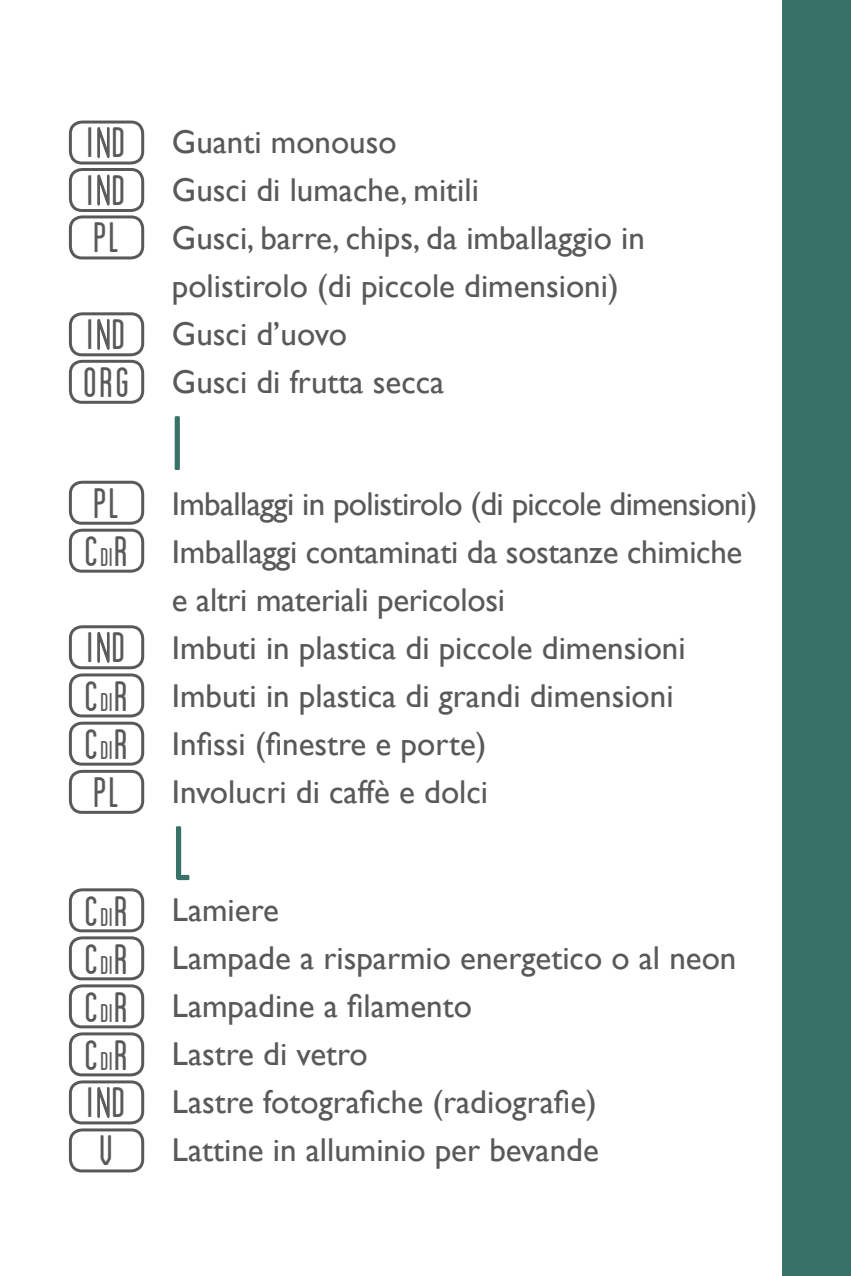
<style>
.page{position:relative;width:851px;height:1276px;background:#fff}
.page>*{position:absolute;margin:0;border:0;box-sizing:border-box;transform-origin:0 0}
.t1{font:condensed 81px "Blanch";color:#387167}
.t2{font:condensed 44.7px/48px "Blanch";letter-spacing:.05em;color:#58595b}
.t3{font:33px/48px "Gill Sans";color:#58595b}
.s1{font-family:"Gotham Rounded";font-stretch:normal;font-size:42px}
.s2{font-size:27px}
</style>
<div class="page">
<div style="left:782px;top:0;width:68px;height:1276px;background:#387167"></div>
<div style="left:69px;top:1128px;width:75px;height:44px;border:3px solid #58595b;border-radius:12px"></div>
<div style="left:69px;top:215px;width:75px;height:44px;border:3px solid #58595b;border-radius:12px"></div>
<div style="left:69px;top:481px;width:75px;height:44px;border:3px solid #58595b;border-radius:12px"></div>
<div style="left:69px;top:770px;width:75px;height:44px;border:3px solid #58595b;border-radius:12px"></div>
<div style="left:69px;top:360px;width:75px;height:44px;border:3px solid #58595b;border-radius:12px"></div>
<div style="left:69px;top:529px;width:75px;height:43px;border:3px solid #58595b;border-radius:12px"></div>
<div style="left:69px;top:673px;width:75px;height:44px;border:3px solid #58595b;border-radius:12px"></div>
<div style="left:69px;top:721px;width:75px;height:44px;border:3px solid #58595b;border-radius:12px"></div>
<div style="left:69px;top:888px;width:75px;height:44px;border:3px solid #58595b;border-radius:12px"></div>
<div style="left:69px;top:936px;width:75px;height:44px;border:3px solid #58595b;border-radius:12px"></div>
<div style="left:69px;top:984px;width:75px;height:44px;border:3px solid #58595b;border-radius:12px"></div>
<div style="left:69px;top:1032px;width:75px;height:44px;border:3px solid #58595b;border-radius:12px"></div>
<svg style="left:97px;top:127px;width:13px;height:32px"></svg>
<div style="left:69px;top:121px;width:75px;height:43px;border:3px solid #58595b;border-radius:12px"></div>
<svg style="left:97px;top:174px;width:13px;height:32px"></svg>
<div style="left:69px;top:168px;width:75px;height:44px;border:3px solid #58595b;border-radius:12px"></div>
<svg style="left:97px;top:318px;width:13px;height:32px"></svg>
<div style="left:69px;top:312px;width:75px;height:44px;border:3px solid #58595b;border-radius:12px"></div>
<svg style="left:97px;top:631px;width:13px;height:32px"></svg>
<div style="left:69px;top:625px;width:75px;height:44px;border:3px solid #58595b;border-radius:12px"></div>
<svg style="left:97px;top:1087px;width:13px;height:31px"></svg>
<div style="left:69px;top:1080px;width:75px;height:44px;border:3px solid #58595b;border-radius:12px"></div>
<h2 class="t2" style="left:87px;top:117px;width:40px">I<span class="s1">N</span>D<br>I<span class="s1">N</span>D</h2>
<h2 class="t2" style="left:93px;top:212px;width:28px">PL</h2>
<h2 class="t2" style="left:87px;top:309px;width:40px">I<span class="s1">N</span>D</h2>
<h2 class="t2" style="left:83px;top:357px;width:48px">ORG</h2>
<h2 class="t2" style="left:93px;top:477px;width:28px">PL</h2>
<h2 class="t2" style="left:85px;top:526px;width:45px">C<span class="s2">DI</span>R</h2>
<h2 class="t2" style="left:87px;top:621px;width:40px">I<span class="s1">N</span>D</h2>
<h2 class="t2" style="left:85px;top:670px;width:45px">C<span class="s2">DI</span>R<br>C<span class="s2">DI</span>R</h2>
<h2 class="t2" style="left:93px;top:766px;width:28px">PL</h2>
<h2 class="t2" style="left:85px;top:885px;width:45px;text-align:justify">C<span class="s2">DI</span>R C<span class="s2">DI</span>R C<span class="s2">DI</span>R C<span class="s2">DI</span>R</h2>
<h2 class="t2" style="left:87px;top:1076px;width:40px">I<span class="s1">N</span>D</h2>
<p class="t3" style="left:172px;top:118px;width:474px">Guanti monouso<br>Gusci di lumache, mitili<br>Gusci, barre, chips, da imballaggio in polistirolo (di piccole dimensioni)<br>Gusci d’uovo<br>Gusci di frutta secca</p>
<h1 class="t1" style="left:172px;top:399px;width:13px">I</h1>
<p class="t3" style="left:172px;top:480px;width:587px">Imballaggi in polistirolo (di piccole dimensioni)<br>Imballaggi contaminati da sostanze chimiche e altri materiali pericolosi<br>Imbuti in plastica di piccole dimensioni Imbuti in plastica di grandi dimensioni<br>Infissi (finestre e porte)<br>Involucri di caffè e dolci</p>
<h1 class="t1" style="left:174px;top:809px;width:21px">L</h1>
<p class="t3" style="left:172px;top:885px;width:566px">Lamiere<br>Lampade a risparmio energetico o al neon<br>Lampadine a filamento<br>Lastre di vetro<br>Lastre fotografiche (radiografie)</p>
<h2 class="t2" style="left:99px;top:1124px;width:16px">V</h2>
<p class="t3" style="left:172px;top:1125px;width:428px">Lattine in alluminio per bevande</p>
</div>
